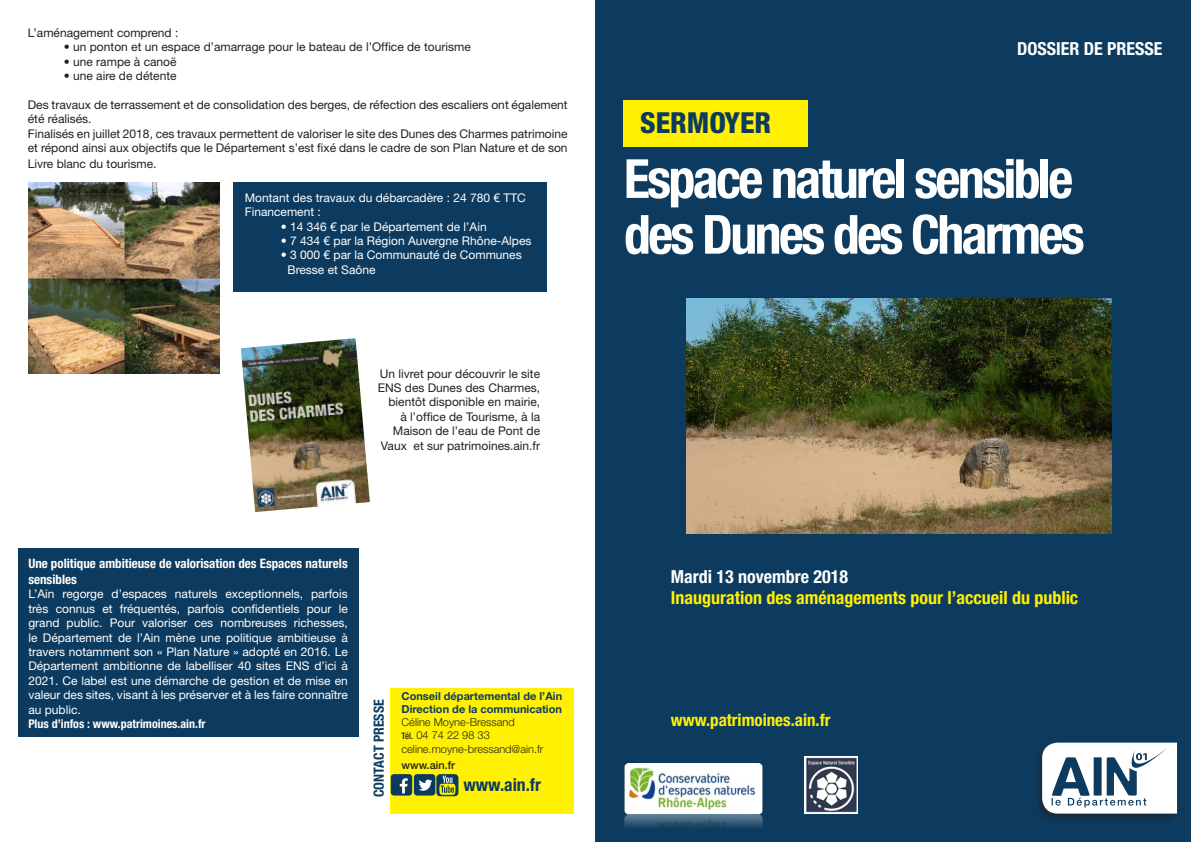
<style>
.page{position:relative;width:1191px;height:842px;background:#fff}
.page>*{position:absolute;margin:0;border:0;box-sizing:border-box;transform-origin:0 0}
.t1{font:700 condensed 54px "Helvetica Neue LT Pro";letter-spacing:-.05em;color:#fff}
.t2{font:800 condensed 29px "Helvetica Neue LT Pro";color:#0d3b5f}
.t3{font:700 condensed 18px "Helvetica Neue LT Pro";color:#fff101}
.t4{font:700 condensed 18px "Helvetica Neue LT Pro";color:#fff}
.t5{font:700 condensed 17.7px "Helvetica Neue LT Pro";color:#0d3b5f}
.t6{font:700 condensed 17px "Helvetica Neue LT Pro";color:#fff101}
.t7{font:700 condensed 14px "Helvetica Neue LT Pro";color:#0d3b5f}
.t8{font:700 condensed 13px/15.6px "Helvetica Neue LT Pro";color:#fff}
.t9{font:12px/14.4px "Helvetica Neue LT Pro";color:#fff;text-align:justify}
.t10{font:12px/14.4px "Helvetica Neue LT Pro";color:#231f20}
.t11{font:700 condensed 12px "Helvetica Neue LT Pro";color:#fff}
.t12{font:300 11px "Helvetica Neue LT Pro";color:#231f20}
.t13{font:700 11px/13.2px "Helvetica Neue LT Pro";color:#0d3b5f}
.t14{font:500 11px "Helvetica Neue LT Pro";color:#231f20}
.s1{font-weight:500;font-stretch:condensed;font-size:9px}
</style>
<div class="page">
<div style="left:595px;top:0;width:596px;height:842px;background:#0d3b5f"></div>
<div style="left:623px;top:100px;width:184px;height:47px;background:#fff101"></div>
<div style="left:1034px;top:742px;width:144px;height:81px;background:#231f20;opacity:.5"></div>
<svg style="left:1042px;top:743px;width:135px;height:70px"></svg>
<div style="left:390px;top:688px;width:183px;height:125px;background:#fff101"></div>
<div style="left:391px;top:774px;width:21px;height:21px;background:#0d3b5f;border-radius:3px"></div>
<svg style="left:400px;top:778px;width:7px;height:15px"></svg>
<div style="left:414px;top:774px;width:21px;height:21px;background:#0d3b5f;border-radius:3px"></div>
<svg style="left:419px;top:780px;width:13px;height:11px"></svg>
<svg style="left:437px;top:774px;width:21px;height:22px"></svg>
<svg style="left:439px;top:776px;width:16px;height:19px"></svg>
<img style="left:804px;top:756px;width:53px;height:58px">
<img style="left:624px;top:763px;width:139px;height:64px">
<div style="left:233px;top:183px;width:314px;height:109px;background:#0d3b5f"></div>
<img style="left:28px;top:183px;width:192px;height:191px">
<div style="left:18px;top:549px;width:340px;height:188px;background:#0d3b5f"></div>
<img style="left:686px;top:299px;width:425px;height:235px">
<img style="left:241px;top:338px;width:129px;height:174px">
<p class="t10" style="left:28px;top:25px;width:152px">L’aménagement comprend :</p>
<p class="t10" style="left:64px;top:40px;width:408px">• un ponton et un espace d’amarrage pour le bateau de l’Office de tourisme</p>
<p class="t10" style="left:64px;top:54px;width:114px">• une rampe à canoë</p>
<p class="t10" style="left:64px;top:68px;width:114px">• une aire de détente</p>
<p class="t10" style="left:28px;top:97px;width:541px">Des travaux de terrassement et de consolidation des berges, de réfection des escaliers ont également été réalisés.</p>
<p class="t10" style="left:28px;top:126px;width:541px">Finalisés en juillet 2018, ces travaux permettent de valoriser le site des Dunes des Charmes patrimoine et répond ainsi aux objectifs que le Département s’est fixé dans le cadre de son Plan Nature et de son</p>
<p class="t10" style="left:28px;top:156px;width:130px">Livre blanc du tourisme.</p>
<p class="t9" style="left:245px;top:190px;width:282px">Montant des travaux du débarcadère : 24 780 € TTC</p>
<p class="t9" style="left:245px;top:205px;width:78px">Financement :</p>
<p class="t9" style="left:281px;top:219px;width:207px">• 14 346 € par le Département de l’Ain</p>
<p class="t9" style="left:281px;top:233px;width:252px">• 7 434 € par la Région Auvergne Rhône-Alpes</p>
<p class="t9" style="left:281px;top:248px;width:242px">• 3 000 € par la Communauté de Communes</p>
<p class="t9" style="left:287px;top:262px;width:90px">Bresse et Saône</p>
<p class="t10" style="left:378px;top:366px;width:164px;text-align:right">Un livret pour découvrir le site<br>ENS des Dunes des Charmes, bientôt disponible en mairie,<br>à l’office de Tourisme, à la<br>Maison de l’eau de Pont de<br>Vaux et sur patrimoines.ain.fr</p>
<p class="t8" style="left:28px;top:556px;width:321px">Une politique ambitieuse de valorisation des Espaces naturels sensibles</p>
<p class="t9" style="left:28px;top:587px;width:321px">L’Ain regorge d’espaces naturels exceptionnels, parfois très connus et fréquentés, parfois confidentiels pour le grand public. Pour valoriser ces nombreuses richesses, le Département de l’Ain mène une politique ambitieuse à travers notamment son « Plan Nature » adopté en 2016. Le Département ambitionne de labelliser 40 sites ENS d’ici à 2021. Ce label est une démarche de gestion et de mise en valeur des sites, visant à les préserver et à les faire connaître au public.</p>
<p class="t11" style="left:28px;top:716px;width:179px">Plus d’infos : www.patrimoines.ain.fr</p>
<p class="t7" style="left:370px;top:797px;width:99px;rotate:-90deg">CONTACT PRESSE</p>
<p class="t13" style="left:401px;top:689px;width:162px">Conseil départemental de l’Ain<br>Direction de la communication</p>
<p class="t12" style="left:401px;top:715px;width:115px">Céline Moyne-Bressand</p>
<p class="t12" style="left:401px;top:729px;width:90px"><span class="s1">Tél.</span> 04 74 22 98 33</p>
<p class="t12" style="left:401px;top:742px;width:143px">celine.moyne-bressand@ain.fr</p>
<p class="t14" style="left:401px;top:758px;width:55px">www.ain.fr</p>
<p class="t5" style="left:463px;top:774px;width:79px">www.ain.fr</p>
<p class="t4" style="left:1017px;top:37px;width:147px">DOSSIER DE PRESSE</p>
<p class="t2" style="left:640px;top:105px;width:133px">SERMOYER</p>
<p class="t1" style="left:624px;top:146px;width:451px">Espace naturel sensible</p>
<p class="t1" style="left:624px;top:202px;width:462px">des Dunes des Charmes</p>
<p class="t4" style="left:671px;top:565px;width:179px">Mardi 13 novembre 2018</p>
<p class="t3" style="left:671px;top:587px;width:409px">Inauguration des aménagements pour l’accueil du public</p>
<p class="t6" style="left:671px;top:710px;width:161px">www.patrimoines.ain.fr</p>
</div>
